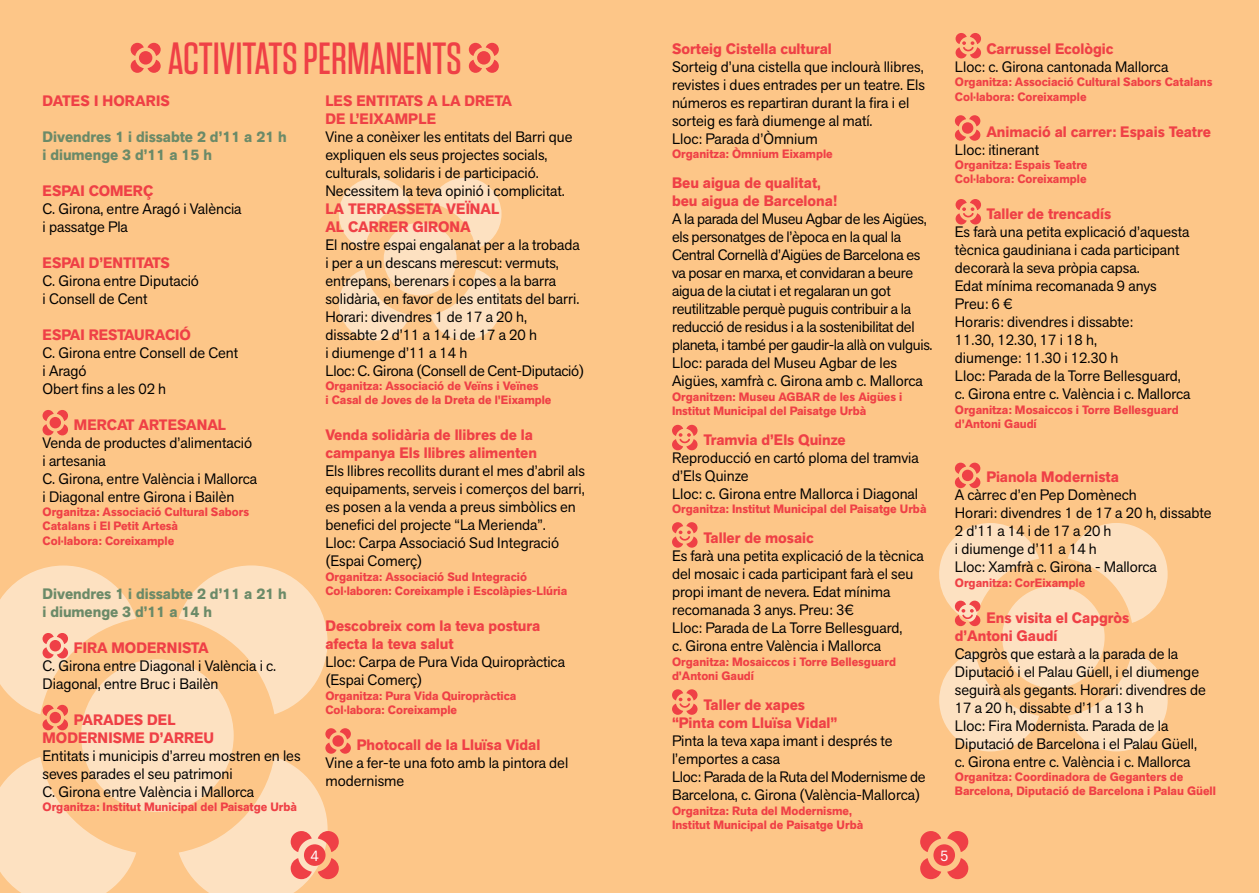
<style>
.page{position:relative;width:1259px;height:893px;background:#fdc688}
.page>*{position:absolute;margin:0;border:0;box-sizing:border-box;transform-origin:0 0}
.t1{font:500 45px "Tungsten";color:#ef4046}
.t2{font:15px/18px "Akzid Grtsk Next";color:#000}
.t3{font:700 15px/18px "Akzid Grtsk Next";color:#ef4046}
.t4{font:15px/18px "Akzid Grtsk Next";letter-spacing:-.02em;color:#000}
.t5{font:700 15px/18px "Akzid Grtsk Next";color:#6b8a68}
.t6{font:15px "Akzid Grtsk Next";color:#fff}
.t7{font:700 12px/14.4px "Akzid Grtsk Next";color:#ef4046}
</style>
<div class="page">
<div style="left:933px;top:844px;width:22px;height:22px;background:#ef4046;border-radius:50%"></div>
<svg style="left:920px;top:831px;width:21px;height:21px"></svg>
<svg style="left:920px;top:858px;width:21px;height:21px"></svg>
<svg style="left:947px;top:858px;width:21px;height:21px"></svg>
<svg style="left:947px;top:831px;width:21px;height:21px"></svg>
<div style="left:1002px;top:586px;width:102px;height:102px;background:#fde1c1;border-radius:50%"></div>
<svg style="left:939px;top:651px;width:100px;height:100px"></svg>
<svg style="left:1067px;top:651px;width:100px;height:100px"></svg>
<svg style="left:1068px;top:523px;width:99px;height:100px"></svg>
<div style="left:384px;top:223px;width:73px;height:72px;background:#fde1c1;border-radius:50%"></div>
<svg style="left:339px;top:178px;width:71px;height:71px"></svg>
<svg style="left:339px;top:269px;width:71px;height:71px"></svg>
<svg style="left:430px;top:269px;width:71px;height:71px"></svg>
<svg style="left:430px;top:178px;width:71px;height:71px"></svg>
<div style="left:81px;top:659px;width:153px;height:153px;background:#fde1c1;border-radius:50%"></div>
<svg style="left:0;top:757px;width:136px;height:136px"></svg>
<svg style="left:179px;top:565px;width:148px;height:149px"></svg>
<svg style="left:131px;top:43px;width:30px;height:30px"></svg>
<svg style="left:469px;top:43px;width:30px;height:30px"></svg>
<svg style="left:43px;top:410px;width:25px;height:25px"></svg>
<svg style="left:179px;top:728px;width:172px;height:165px"></svg>
<svg style="left:0;top:565px;width:136px;height:165px"></svg>
<svg style="left:672px;top:425px;width:25px;height:25px"></svg>
<svg style="left:955px;top:33px;width:26px;height:25px"></svg>
<svg style="left:955px;top:199px;width:26px;height:26px"></svg>
<svg style="left:672px;top:522px;width:25px;height:26px"></svg>
<svg style="left:672px;top:689px;width:25px;height:26px"></svg>
<svg style="left:955px;top:115px;width:25px;height:26px"></svg>
<svg style="left:955px;top:463px;width:25px;height:25px"></svg>
<svg style="left:939px;top:523px;width:100px;height:103px"></svg>
<h1 class="t1" style="left:168px;top:35px;width:296px">ACTIVITATS PERMANENTS</h1>
<p class="t3" style="left:43px;top:92px;width:129px">Dates i horaris</p>
<p class="t5" style="left:43px;top:128px;width:246px">Divendres 1 i dissabte 2 d’11 a 21 h i diumenge 3 d’11 a 15 h</p>
<p class="t3" style="left:43px;top:182px;width:112px">ESPAI COMERÇ</p>
<p class="t2" style="left:43px;top:199px;width:201px">C. Girona, entre Aragó i València i passatge Pla</p>
<p class="t3" style="left:43px;top:254px;width:120px">ESPAI D’ENTITATS</p>
<p class="t2" style="left:43px;top:271px;width:158px">C. Girona entre Diputació i Consell de Cent</p>
<p class="t3" style="left:43px;top:326px;width:57px">ESPAI REST</p>
<p class="t3" style="left:124px;top:326px;width:68px">AURACIÓ</p>
<p class="t2" style="left:43px;top:343px;width:197px">C. Girona entre Consell de Cent i Aragó<br>Obert fins a les 02 h</p>
<p class="t3" style="left:74px;top:416px;width:86px">MERCAT ARTES</p>
<p class="t3" style="left:186px;top:416px;width:42px">ANAL</p>
<p class="t2" style="left:43px;top:433px;width:216px">Venda de productes d’alimentació i artesania<br>C. Girona, entre València i Mallorca i Diagonal entre Girona i Bailèn</p>
<p class="t7" style="left:43px;top:505px;width:208px">Organitza: Associació Cultural Sabors<br>Catalans i El Petit Artesà<br>Col·labora: Coreixample</p>
<p class="t3" style="left:325px;top:92px;width:188px">LES ENTITATS A LA DRETA<br>DE L’EIXAMPLE</p>
<p class="t2" style="left:325px;top:127px;width:249px">Vine a conèixer les entitats del Barri que expliquen els seus projectes socials, culturals, solidaris i de participació.<br>Necessitem la teva opinió i complicitat.</p>
<p class="t3" style="left:325px;top:200px;width:34px">LA TERR</p>
<p class="t3" style="left:386px;top:200px;width:21px">ASSET</p>
<p class="t3" style="left:432px;top:200px;width:69px">A VEÏNAL</p>
<p class="t3" style="left:325px;top:218px;width:55px">AL CARRER</p>
<p class="t3" style="left:412px;top:218px;width:60px">GIRONA</p>
<p class="t2" style="left:325px;top:235px;width:260px">El nostre espai engalanat per a la trobada i per a un descans merescut: vermuts, entrepans, berenars i copes a la barra solidària, en favor de les entitats del barri.<br>Horari: divendres 1 de 17 a 20 h,<br>dissabte 2 d’11 a 14 i de 17 a 20 h<br>i diumenge d’11 a 14 h<br>Lloc: C. Girona (Consell de Cent-Diputació)</p>
<p class="t7" style="left:325px;top:379px;width:227px">Organitza: Associació de Veïns i Veïnes<br>i Casal de Joves de la Dreta de l’Eixample</p>
<p class="t3" style="left:325px;top:426px;width:213px">Venda solidària de llibres de la campanya Els llibres alimenten</p>
<p class="t2" style="left:325px;top:462px;width:261px">Els llibres recollits durant el mes d’abril als equipaments, serveis i comerços del barri, es posen a la venda a preus simbòlics en benefici del projecte “La Merienda”.<br>Lloc: Carpa Associació Sud Integració (Espai Comerç)</p>
<p class="t7" style="left:325px;top:570px;width:243px">Organitza: Associació Sud Integració<br>Col·laboren: Coreixample i Escolàpies-Llúria</p>
<p class="t3" style="left:325px;top:617px;width:216px">Descobreix com la teva postura afecta la teva salut</p>
<p class="t2" style="left:325px;top:653px;width:241px">Lloc: Carpa de Pura Vida Quiropràctica (Espai Comerç)</p>
<p class="t7" style="left:325px;top:688px;width:192px">Organitza: Pura Vida Quiropràctica<br>Col·labora: Coreixample</p>
<p class="t3" style="left:357px;top:736px;width:185px">Photocall de la Lluïsa Vidal</p>
<p class="t2" style="left:325px;top:754px;width:244px">Vine a fer-te una foto amb la pintora del modernisme</p>
<p class="t5" style="left:43px;top:585px;width:246px">Divendres 1 i dissabte 2 d’11 a 21 h i diumenge 3 d’11 a 14 h</p>
<p class="t3" style="left:74px;top:639px;width:136px">FIRA MODERNISTA</p>
<p class="t2" style="left:43px;top:656px;width:235px">C. Girona entre Diagonal i València i c.<br>Diagonal, entre Bruc i Bailèn</p>
<p class="t3" style="left:43px;top:711px;width:142px;text-indent:31px">PARADES DEL<br>MODERNISME D’ARRE</p>
<p class="t3" style="left:204px;top:729px;width:12px">U</p>
<p class="t2" style="left:43px;top:746px;width:259px">Entitats i municipis d’arreu mostren en les seves parades el seu patrimoni<br>C. Girona entre València i Mallorca</p>
<p class="t7" style="left:43px;top:800px;width:256px">Organitza: Institut Municipal del Paisatge Urbà</p>
<p class="t3" style="left:672px;top:40px;width:161px">Sorteig Cistella cultural</p>
<p class="t2" style="left:672px;top:57px;width:254px">Sorteig d’una cistella que inclourà llibres, revistes i dues entrades per un teatre. Els números es repartiran durant la fira i el sorteig es farà diumenge al matí.<br>Lloc: Parada d’Òmnium</p>
<p class="t7" style="left:672px;top:147px;width:162px">Organitza: Òmnium Eixample</p>
<p class="t3" style="left:672px;top:174px;width:167px">Beu aigua de qualitat, beu aigua de Barcelona!</p>
<p class="t4" style="left:672px;top:210px;width:262px">A la parada del Museu Agbar de les Aigües, els personatges de l’època en la qual la Central Cornellà d’Aigües de Barcelona es va posar en marxa, et convidaran a beure aigua de la ciutat i et regalaran un got reutilitzable perquè puguis contribuir a la reducció de residus i a la sostenibilitat del planeta, i també per gaudir-la allà on vulguis.<br>Lloc: parada del Museu Agbar de les Aigües, xamfrà c. Girona amb c. Mallorca</p>
<p class="t7" style="left:672px;top:389px;width:232px">Organitzen: Museu AGBAR de les Aigües i<br>Institut Municipal del Paisatge Urbà</p>
<p class="t3" style="left:703px;top:431px;width:144px">Tramvia d’Els Quinze</p>
<p class="t2" style="left:672px;top:449px;width:248px">Reproducció en cartó ploma del tramvia d’Els Quinze<br>Lloc: c. Girona entre Mallorca i Diagonal</p>
<p class="t7" style="left:672px;top:502px;width:256px">Organitza: Institut Municipal del Paisatge Urbà</p>
<p class="t3" style="left:703px;top:529px;width:112px">Taller de mosaic</p>
<p class="t2" style="left:672px;top:547px;width:253px">Es farà una petita explicació de la tècnica del mosaic i cada participant farà el seu propi imant de nevera. Edat mínima recomanada 3 anys. Preu: 3€<br>Lloc: Parada de La Torre Bellesguard,<br>c. Girona entre València i Mallorca</p>
<p class="t7" style="left:672px;top:655px;width:225px">Organitza: Mosaiccos i Torre Bellesguard d’Antoni Gaudí</p>
<p class="t3" style="left:672px;top:696px;width:167px;text-align:center">Taller de xapes<br>“Pinta com Lluïsa Vidal”</p>
<p class="t2" style="left:672px;top:732px;width:255px">Pinta la teva xapa imant i després te l’emportes a casa<br>Lloc: Parada de la Ruta del Modernisme de Barcelona, c. Girona (València-Mallorca)</p>
<p class="t7" style="left:672px;top:803px;width:193px">Organitza: Ruta del Modernisme,<br>Institut Municipal de Paisatge Urbà</p>
<p class="t3" style="left:986px;top:40px;width:129px">Carrussel Ecològic</p>
<p class="t2" style="left:955px;top:57px;width:215px">Lloc: c. Girona cantonada Mallorca</p>
<p class="t7" style="left:955px;top:75px;width:259px">Organitza: Associació Cultural Sabors Catalans<br>Col·labora: Coreixample</p>
<p class="t3" style="left:986px;top:123px;width:226px">Animació al carrer: Espais Teatre</p>
<p class="t2" style="left:955px;top:140px;width:86px">Lloc: itinerant</p>
<p class="t7" style="left:955px;top:158px;width:134px">Organitza: Espais Teatre<br>Col·labora: Coreixample</p>
<p class="t3" style="left:986px;top:205px;width:126px">Taller de trencadís</p>
<p class="t2" style="left:955px;top:223px;width:237px">Es farà una petita explicació d’aquesta tècnica gaudiniana i cada participant decorarà la seva pròpia capsa.<br>Edat mínima recomanada 9 anys<br>Preu: 6 €<br>Horaris: divendres i dissabte:<br>11.30, 12.30, 17 i 18 h,<br>diumenge: 11.30 i 12.30 h<br>Lloc: Parada de la Torre Bellesguard, c. Girona entre c. València i c. Mallorca</p>
<p class="t7" style="left:955px;top:403px;width:225px">Organitza: Mosaiccos i Torre Bellesguard d’Antoni Gaudí</p>
<p class="t3" style="left:986px;top:468px;width:134px">Pianola Modernista</p>
<p class="t2" style="left:955px;top:486px;width:258px">A càrrec d’en Pep Domènech<br>Horari: divendres 1 de 17 a 20 h, dissabte<br>2 d’11 a 14 i de 17 a 20 h<br>i diumenge d’11 a 14 h<br>Lloc: Xamfrà c. Girona - Mallorca</p>
<p class="t7" style="left:955px;top:575px;width:132px">Organitza: CorEixample</p>
<p class="t3" style="left:955px;top:609px;width:176px;text-indent:31px">Ens visita el Capgròs d’Antoni Gaudí</p>
<p class="t2" style="left:955px;top:644px;width:252px">Capgròs que estarà a la parada de la Diputació i el Palau Güell, i el diumenge seguirà als gegants. Horari: divendres de 17 a 20 h, dissabte d’11 a 13 h<br>Lloc: Fira Modernista. Parada de la Diputació de Barcelona i el Palau Güell, c. Girona entre c. València i c. Mallorca</p>
<p class="t7" style="left:955px;top:770px;width:262px">Organitza: Coordinadora de Geganters de<br>Barcelona, Diputació de Barcelona i Palau Güell</p>
<p class="t6" style="left:310px;top:846px;width:10px">4</p>
<p class="t6" style="left:940px;top:846px;width:10px">5</p>
</div>
